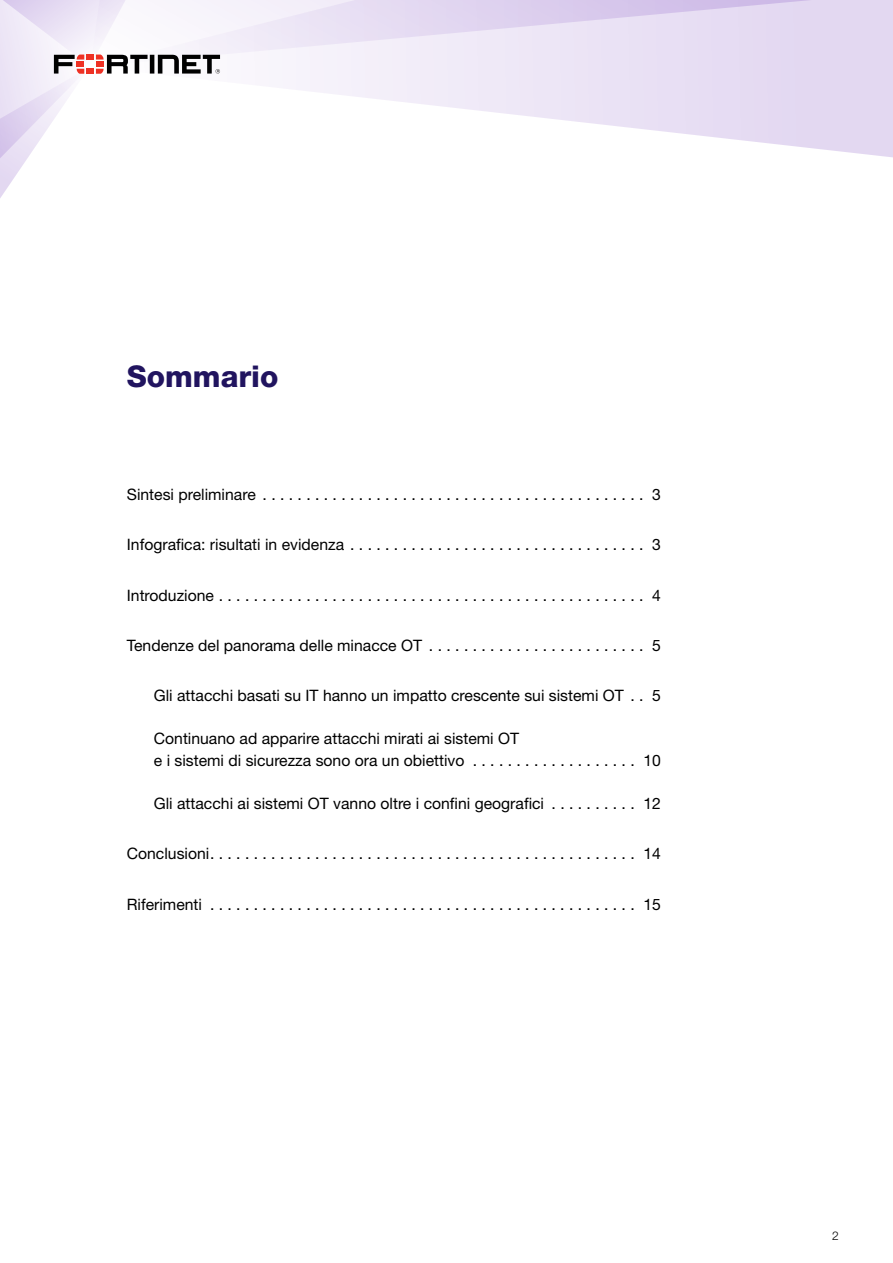
<style>
.page{position:relative;width:893px;height:1263px;background:#fff}
.page>*{position:absolute;margin:0;border:0;box-sizing:border-box;transform-origin:0 0}
.t1{font:800 30px "Helvetica Neue LT Pro";color:#21145f}
.t2{font:15.75px/22.5px "Helvetica Neue LT Pro";color:#000}
.t3{font:300 12px "Helvetica Neue LT Pro";color:#000}
</style>
<div class="page">
<svg style="left:220px;top:67px;width:673px;height:91px"></svg>
<svg style="left:220px;top:0;width:673px;height:67px;background:#e8dff3"></svg>
<svg style="left:0;top:0;width:220px;height:198px"></svg>
<h1 class="t1" style="left:127px;top:359px;width:153px">Sommario</h1>
<p class="t2" style="left:127px;top:483px;width:536px">Sintesi preliminare . . . . . . . . . . . . . . . . . . . . . . . . . . . . . . . . . . . . . . . . . . . . 3</p>
<p class="t2" style="left:127px;top:533px;width:536px">Infografica: risultati in evidenza . . . . . . . . . . . . . . . . . . . . . . . . . . . . . . . . . . 3</p>
<p class="t2" style="left:127px;top:583px;width:536px">Introduzione . . . . . . . . . . . . . . . . . . . . . . . . . . . . . . . . . . . . . . . . . . . . . . . . . 4</p>
<p class="t2" style="left:127px;top:634px;width:536px">Tendenze del panorama delle minacce OT . . . . . . . . . . . . . . . . . . . . . . . . . 5</p>
<p class="t2" style="left:154px;top:684px;width:509px">Gli attacchi basati su IT hanno un impatto crescente sui sistemi OT . . 5</p>
<p class="t2" style="left:154px;top:727px;width:508px">Continuano ad apparire attacchi mirati ai sistemi OT<br>e i sistemi di sicurezza sono ora un obiettivo . . . . . . . . . . . . . . . . . . . 10</p>
<p class="t2" style="left:154px;top:792px;width:508px">Gli attacchi ai sistemi OT vanno oltre i confini geografici . . . . . . . . . . 12</p>
<p class="t2" style="left:127px;top:842px;width:536px">Conclusioni . . . . . . . . . . . . . . . . . . . . . . . . . . . . . . . . . . . . . . . . . . . . . . . . . 14</p>
<p class="t2" style="left:127px;top:892px;width:536px">Riferimenti . . . . . . . . . . . . . . . . . . . . . . . . . . . . . . . . . . . . . . . . . . . . . . . . . 15</p>
<p class="t3" style="left:832px;top:1229px;width:8px">2</p>
</div>
